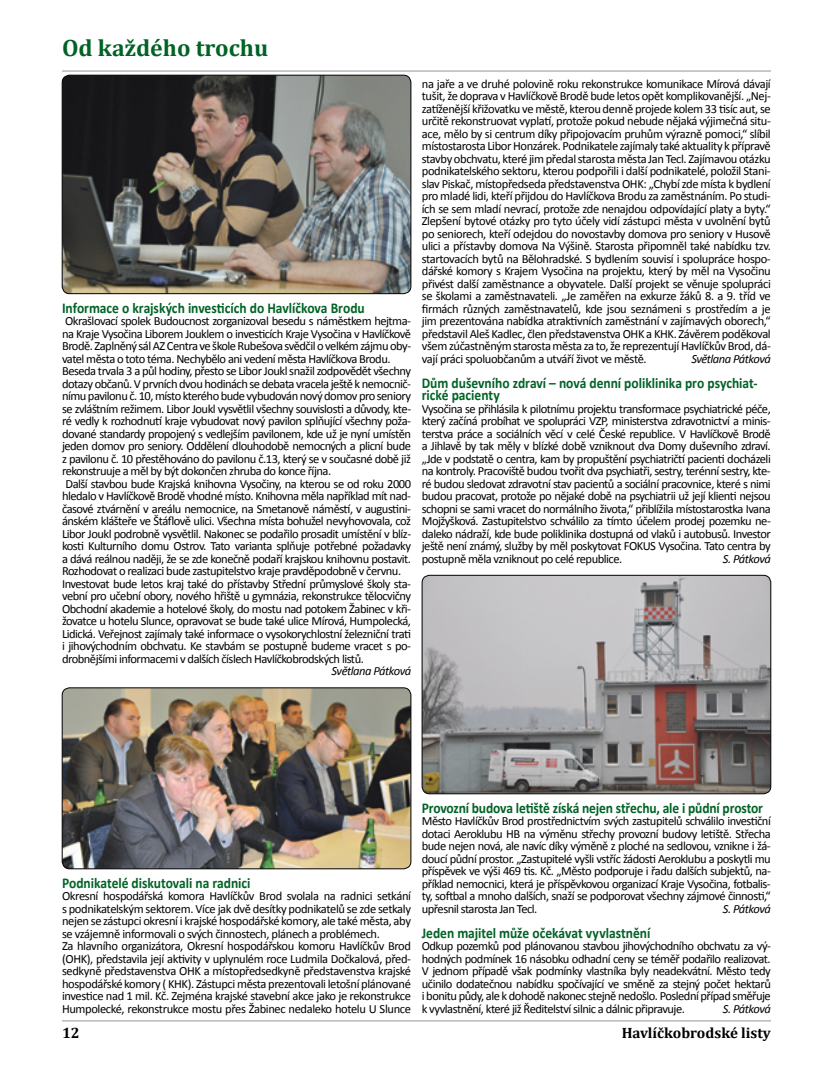
<style>
.page{position:relative;width:833px;height:1081px;background:#fff}
.page>*{position:absolute;margin:0;border:0;box-sizing:border-box;transform-origin:0 0}
.t1{font:700 23.75px "Cambria";color:#006225}
.t2{font:700 15px/12.5px "Calibri";letter-spacing:-.005em;color:#006225;scale:.9 1}
.t3{font:700 15px "Cambria";color:#000}
.t4{font:12.5px/12.5px "Calibri";letter-spacing:-.04em;color:#000;text-align:justify}
.t5{font:italic 12.5px "Calibri";letter-spacing:-.045em;color:#000}
</style>
<div class="page">
<hr style="left:62px;top:71px;width:709px;height:1px;background:#939598">
<hr style="left:62px;top:1020px;width:709px;height:1px;background:#939598">
<img style="left:62px;top:75px;width:349px;height:219px">
<div style="left:62px;top:75px;width:349px;height:219px;border:1px solid #000;border-radius:8px"></div>
<img style="left:62px;top:688px;width:349px;height:181px">
<div style="left:62px;top:687px;width:349px;height:182px;border:1px solid #000;border-radius:8px"></div>
<img style="left:422px;top:575px;width:349px;height:219px">
<div style="left:422px;top:575px;width:349px;height:219px;border:1px solid #000;border-radius:8px"></div>
<h1 class="t1" style="left:62px;top:31px;width:208px">Od každého trochu</h1>
<p class="t2" style="left:62px;top:301px;width:338px">Informace o krajských investicích do Havlíčkova Brodu</p>
<p class="t4" style="left:62px;top:315px;width:351px;text-align:left">Okrašlovací spolek Budoucnost zorganizoval besedu s náměstkem hejtma&shy;na Kraje Vysočina Liborem Jouklem o investicích Kraje Vysočina v Havlíčkově Brodě. Zaplněný sál AZ Centra ve škole Rubešova svědčil o velkém zájmu oby&shy;vatel města o toto téma. Nechybělo ani vedení města Havlíčkova Brodu.<br>Beseda trvala 3 a půl hodiny, přesto se Libor Joukl snažil zodpovědět všechny dotazy občanů. V prvních dvou hodinách se debata vracela ještě k nemocnič&shy;nímu pavilonu č. 10, místo kterého bude vybudován nový domov pro seniory se zvláštním režimem. Libor Joukl vysvětlil všechny souvislosti a důvody, kte&shy;ré vedly k rozhodnutí kraje vybudovat nový pavilon splňující všechny poža&shy;dované standardy propojený s vedlejším pavilonem, kde už je nyní umístěn jeden domov pro seniory. Oddělení dlouhodobě nemocných a plicní bude z pavilonu č. 10 přestěhováno do pavilonu č.13, který se v současné době již rekonstruuje a měl by být dokončen zhruba do konce října.<br>Další stavbou bude Krajská knihovna Vysočiny, na kterou se od roku 2000 hledalo v Havlíčkově Brodě vhodné místo. Knihovna měla například mít nad&shy;časové ztvárnění v areálu nemocnice, na Smetanově náměstí, v augustini&shy;ánském klášteře ve Štáflově ulici. Všechna místa bohužel nevyhovovala, což Libor Joukl podrobně vysvětlil. Nakonec se podařilo prosadit umístění v blíz&shy;kosti Kulturního domu Ostrov. Tato varianta splňuje potřebné požadavky a dává reálnou naději, že se zde konečně podaří krajskou knihovnu postavit.<br>Rozhodovat o realizaci bude zastupitelstvo kraje pravděpodobně v červnu.<br>Investovat bude letos kraj také do přístavby Střední průmyslové školy sta&shy;vební pro učební obory, nového hřiště u gymnázia, rekonstrukce tělocvičny Obchodní akademie a hotelové školy, do mostu nad potokem Žabinec v kři&shy;žovatce u hotelu Slunce, opravovat se bude také ulice Mírová, Humpolecká, Lidická. Veřejnost zajímaly také informace o vysokorychlostní železniční trati i jihovýchodním obchvatu. Ke stavbám se postupně budeme vracet s po&shy;drobnějšími informacemi v dalších číslech Havlíčkobrodských listů.</p>
<p class="t5" style="left:331px;top:662px;width:81px">Světlana Pátková</p>
<p class="t4" style="left:422px;top:77px;width:350px">na jaře a ve druhé polovině roku rekonstrukce komunikace Mírová dávají tušit, že doprava v Havlíčkově Brodě bude letos opět komplikovanější. „Nej&shy;zatíženější křižovatku ve městě, kterou denně projede kolem 33 tisíc aut, se určitě rekonstruovat vyplatí, protože pokud nebude nějaká výjimečná situ&shy;ace, mělo by si centrum díky připojovacím pruhům výrazně pomoci,“ slíbil místostarosta Libor Honzárek. Podnikatele zajímaly také aktuality k přípravě stavby obchvatu, které jim předal starosta města Jan Tecl. Zajímavou otázku podnikatelského sektoru, kterou podpořili i další podnikatelé, položil Stani&shy;slav Piskač, místopředseda představenstva OHK: „Chybí zde místa k bydlení pro mladé lidi, kteří přijdou do Havlíčkova Brodu za zaměstnáním. Po studi&shy;ích se sem mladí nevrací, protože zde nenajdou odpovídající platy a byty.“ Zlepšení bytové otázky pro tyto účely vidí zástupci města v uvolnění bytů po seniorech, kteří odejdou do novostavby domova pro seniory v Husově ulici a přístavby domova Na Výšině. Starosta připomněl také nabídku tzv. startovacích bytů na Bělohradské. S bydlením souvisí i spolupráce hospo&shy;dářské komory s Krajem Vysočina na projektu, který by měl na Vysočinu přivést další zaměstnance a obyvatele. Další projekt se věnuje spolupráci se školami a zaměstnavateli. „Je zaměřen na exkurze žáků 8. a 9. tříd ve firmách různých zaměstnavatelů, kde jsou seznámeni s prostředím a je jim prezentována nabídka atraktivních zaměstnání v zajímavých oborech,“ představil Aleš Kadlec, člen představenstva OHK a KHK. Závěrem poděkoval všem zúčastněným starosta města za to, že reprezentují Havlíčkův Brod, dá&shy;vají práci spoluobčanům a utváří život ve městě.</p>
<p class="t5" style="left:691px;top:350px;width:81px">Světlana Pátková</p>
<p class="t2" style="left:422px;top:376px;width:375px">Dům duševního zdraví – nová denní poliklinika pro psychiat&shy;rické pacienty</p>
<p class="t4" style="left:422px;top:402px;width:350px">Vysočina se přihlásila k pilotnímu projektu transformace psychiatrické péče, který začíná probíhat ve spolupráci VZP, ministerstva zdravotnictví a minis&shy;terstva práce a sociálních věcí v celé České republice. V Havlíčkově Brodě a Jihlavě by tak měly v blízké době vzniknout dva Domy duševního zdraví. „Jde v podstatě o centra, kam by propuštění psychiatričtí pacienti docházeli na kontroly. Pracoviště budou tvořit dva psychiatři, sestry, terénní sestry, kte&shy;ré budou sledovat zdravotní stav pacientů a sociální pracovnice, které s nimi budou pracovat, protože po nějaké době na psychiatrii už její klienti nejsou schopni se sami vracet do normálního života,“ přiblížila místostarostka Ivana Mojžyšková. Zastupitelstvo schválilo za tímto účelem prodej pozemku ne&shy;daleko nádraží, kde bude poliklinika dostupná od vlaků i autobusů. Investor ještě není známý, služby by měl poskytovat FOKUS Vysočina. Tato centra by postupně měla vzniknout po celé republice.</p>
<p class="t5" style="left:722px;top:550px;width:50px">S. Pátková</p>
<p class="t2" style="left:62px;top:876px;width:211px">Podnikatelé diskutovali na radnici</p>
<p class="t4" style="left:62px;top:890px;width:350px;text-align:left">Okresní hospodářská komora Havlíčkův Brod svolala na radnici setkání s podnikatelským sektorem. Více jak dvě desítky podnikatelů se zde setkaly nejen se zástupci okresní i krajské hospodářské komory, ale také města, aby se vzájemně informovali o svých činnostech, plánech a problémech.<br>Za hlavního organizátora, Okresní hospodářskou komoru Havlíčkův Brod (OHK), představila její aktivity v uplynulém roce Ludmila Dočkalová, před&shy;sedkyně představenstva OHK a místopředsedkyně představenstva krajské hospodářské komory ( KHK). Zástupci města prezentovali letošní plánované investice nad 1 mil. Kč. Zejména krajské stavební akce jako je rekonstrukce Humpolecké, rekonstrukce mostu přes Žabinec nedaleko hotelu U Slunce</p>
<p class="t2" style="left:422px;top:801px;width:381px">Provozní budova letiště získá nejen střechu, ale i půdní prostor</p>
<p class="t4" style="left:422px;top:815px;width:350px">Město Havlíčkův Brod prostřednictvím svých zastupitelů schválilo investiční dotaci Aeroklubu HB na výměnu střechy provozní budovy letiště. Střecha bude nejen nová, ale navíc díky výměně z ploché na sedlovou, vznikne i žá&shy;doucí půdní prostor. „Zastupitelé vyšli vstříc žádosti Aeroklubu a poskytli mu příspěvek ve výši 469 tis. Kč. „Město podporuje i řadu dalších subjektů, na&shy;příklad nemocnici, která je příspěvkovou organizací Kraje Vysočina, fotbalis&shy;ty, softbal a mnoho dalších, snaží se podporovat všechny zájmové činnosti,“ upřesnil starosta Jan Tecl.</p>
<p class="t5" style="left:722px;top:900px;width:50px">S. Pátková</p>
<p class="t2" style="left:422px;top:926px;width:255px">Jeden majitel může očekávat vyvlastnění</p>
<p class="t4" style="left:422px;top:940px;width:351px">Odkup pozemků pod plánovanou stavbou jihovýchodního obchvatu za vý&shy;hodných podmínek 16 násobku odhadní ceny se téměř podařilo realizovat.<br>V jednom případě však podmínky vlastníka byly neadekvátní. Město tedy učinilo dodatečnou nabídku spočívající ve směně za stejný počet hektarů i bonitu půdy, ale k dohodě nakonec stejně nedošlo. Poslední případ směřuje k vyvlastnění, které již Ředitelství silnic a dálnic připravuje.</p>
<p class="t5" style="left:722px;top:1000px;width:50px">S. Pátková</p>
<p class="t3" style="left:62px;top:1022px;width:19px">12</p>
<p class="t3" style="left:621px;top:1022px;width:151px">Havlíčkobrodské listy</p>
</div>
